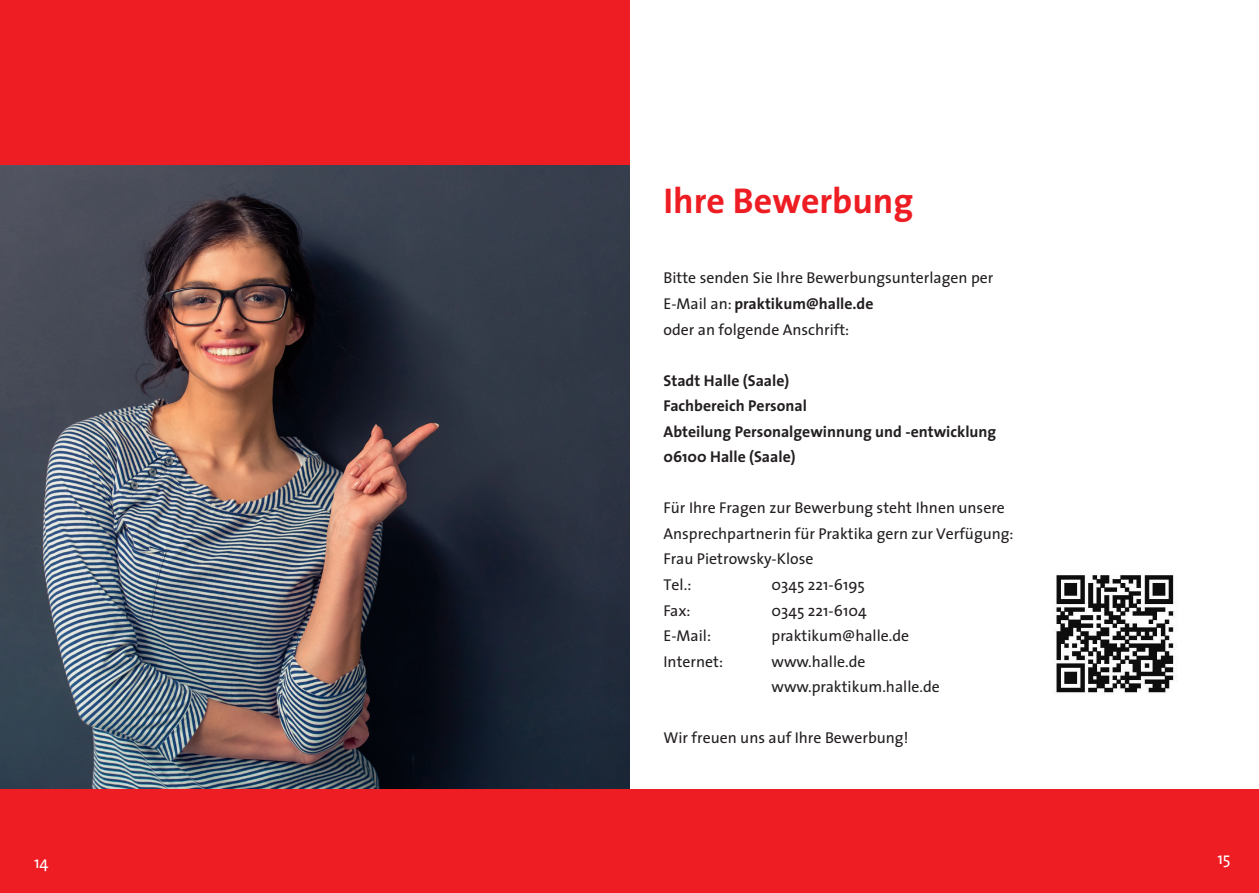
<style>
.page{position:relative;width:1259px;height:893px;background:#fff}
.page>*{position:absolute;margin:0;border:0;box-sizing:border-box;transform-origin:0 0}
.t1{font:700 36px "The Sans";color:#ee1d23}
.t2{font:16.5px "The Sans";color:#fff}
.t3{font:15.75px/25.5px "The Sans";color:#231f20}
.t4{font:700 15.75px/25.5px "The Sans";color:#231f20}
.s1{font-weight:700}
</style>
<div class="page">
<div style="left:0;top:0;width:629px;height:179px;background:#ee1d23"></div>
<img style="left:0;top:166px;width:629px;height:623px">
<div style="left:0;top:789px;width:1259px;height:104px;background:#ee1d23"></div>
<img style="left:1053px;top:575px;width:124px;height:118px">
<h1 class="t1" style="left:663px;top:170px;width:251px">Ihre Bewerbung</h1>
<p class="t3" style="left:663px;top:265px;width:331px">Bitte senden Sie Ihre Bewerbungsunterlagen per<br>E-Mail an: <span class="s1">praktikum@halle.de<br></span>oder an folgende Anschrift:</p>
<p class="t4" style="left:663px;top:367px;width:334px">Stadt Halle (Saale)<br>Fachbereich Personal<br>Abteilung Personalgewinnung und -entwicklung<br>06100 Halle (Saale)</p>
<p class="t3" style="left:663px;top:495px;width:352px">Für Ihre Fragen zur Bewerbung steht Ihnen unsere<br>Ansprechpartnerin für Praktika gern zur Verfügung:<br>Frau Pietrowsky-Klose<br>Tel.:</p>
<p class="t3" style="left:771px;top:571px;width:95px">0345 221-6195</p>
<p class="t3" style="left:663px;top:597px;width:29px">Fax:</p>
<p class="t3" style="left:771px;top:597px;width:97px">0345 221-6104</p>
<p class="t3" style="left:663px;top:623px;width:49px">E-Mail:</p>
<p class="t3" style="left:771px;top:623px;width:139px">praktikum@halle.de</p>
<p class="t3" style="left:663px;top:648px;width:61px">Internet:</p>
<p class="t3" style="left:771px;top:648px;width:170px">www.halle.de www.praktikum.halle.de</p>
<p class="t3" style="left:663px;top:725px;width:246px">Wir freuen uns auf Ihre Bewerbung!</p>
<p class="t2" style="left:34px;top:848px;width:16px">14</p>
<p class="t2" style="left:1217px;top:845px;width:15px">15</p>
</div>
